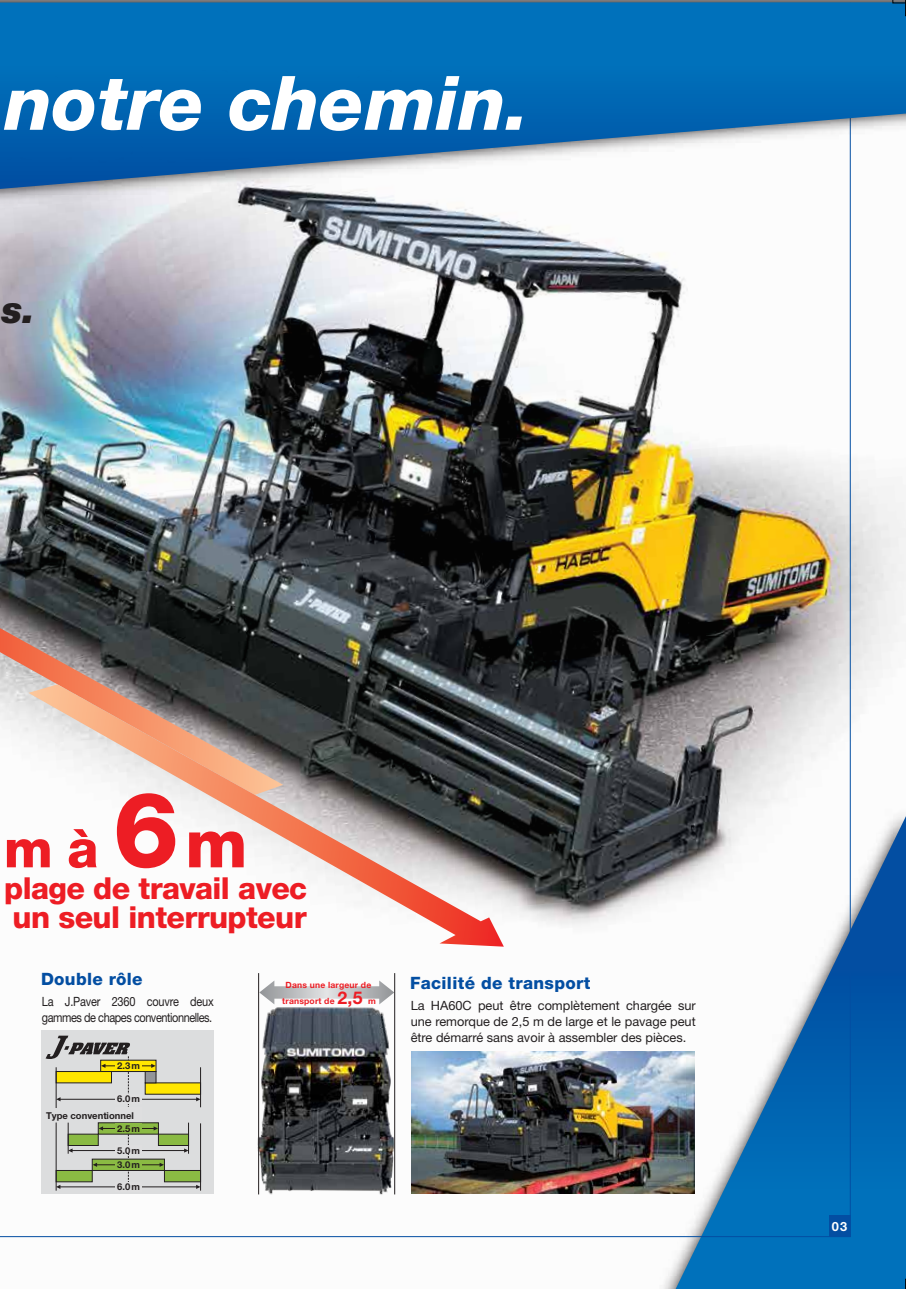
<style>
.page{position:relative;width:906px;height:1289px;background:#fff}
.page>*{position:absolute;margin:0;border:0;box-sizing:border-box;transform-origin:0 0}
.t1{font:italic 800 75.15px "Helvetica Neue LT Std";color:#fff}
.t2{font:800 52.65px "Helvetica Neue LT Std";color:#ed1d24}
.t3{font:italic 900 37.65px "Helvetica Neue LT Std";color:#231f20}
.t4{font:800 30.3px/28.7px "Helvetica Neue LT Std";letter-spacing:-.02em;color:#ed1d24}
.t5{font:800 16.95px "Helvetica Neue LT Std";letter-spacing:.02em;color:#034ea2}
.t6{font:12.75px/15.9px "Helvetica Neue LT Std";letter-spacing:-.015em;color:#231f20;text-align:justify}
.t7{font:12.75px/15.9px "Helvetica Neue LT Std";letter-spacing:-.04em;color:#231f20;scale:.86 1}
.t8{font:700 12.75px "Helvetica Neue LT Std";color:#fff}
.t9{font:700 9.45px/14.1px "Helvetica Neue LT Std";color:#231f20}
.t10{font:700 9.45px "Helvetica Neue LT Std";color:#241a16}
.t11{font:700 8.55px/15.5px "Helvetica Neue LT Std";letter-spacing:.02em;color:#ed1d24;text-align:center}
.s1{font-size:104.85px}
.s2{font-size:67.05px}
.s3{font-size:17.55px}
</style>
<div class="page">
<img style="left:0;top:326px;width:906px;height:912px">
<img style="left:616px;top:765px;width:290px;height:523px">
<svg style="left:675px;top:816px;width:231px;height:472px"></svg>
<img style="left:0;top:326px;width:850px;height:910px">
<div style="left:829px;top:1215px;width:21px;height:21px;background:#034ea2"></div>
<svg style="left:0;top:628px;width:283px;height:166px"></svg>
<svg style="left:28px;top:684px;width:476px;height:262px"></svg>
<img style="left:0;top:0;width:892px;height:326px">
<svg style="left:0;top:2px;width:906px;height:187px"></svg>
<img style="left:208px;top:964px;width:238px;height:253px">
<img style="left:0;top:25px;width:508px;height:188px">
<div style="left:41px;top:1030px;width:173px;height:163px;background:#dcddde"></div>
<svg style="left:100px;top:1059px;width:56px;height:12px"></svg>
<div style="left:145px;top:1082px;width:56px;height:12px;background:#ffe600"></div>
<div style="left:145px;top:1071px;width:11px;height:12px;background:#939598;border:1px solid #231f20"></div>
<hr style="left:103px;top:1065px;width:50px;height:1px;background:#241a16">
<svg style="left:151px;top:1063px;width:5px;height:4px"></svg>
<div style="left:115px;top:1060px;width:26px;height:10px;background:#ffe600"></div>
<hr style="left:58px;top:1098px;width:140px;height:1px;background:#231f20">
<svg style="left:196px;top:1097px;width:4px;height:4px"></svg>
<div style="left:115px;top:1094px;width:26px;height:10px;background:#dededf"></div>
<svg style="left:130px;top:1122px;width:29px;height:12px"></svg>
<div style="left:164px;top:1170px;width:37px;height:11px;background:#8aba43;border:1px solid #231f20"></div>
<div style="left:158px;top:1133px;width:31px;height:12px;background:#8aba43;border:1px solid #231f20"></div>
<hr style="left:101px;top:1127px;width:55px;height:1px;background:#241a16">
<svg style="left:154px;top:1126px;width:4px;height:4px"></svg>
<div style="left:115px;top:1123px;width:26px;height:10px;background:#8aba43"></div>
<hr style="left:70px;top:1149px;width:116px;height:1px;background:#231f20">
<svg style="left:184px;top:1148px;width:4px;height:4px"></svg>
<div style="left:115px;top:1145px;width:26px;height:8px;background:#dededf"></div>
<svg style="left:92px;top:1158px;width:73px;height:12px"></svg>
<hr style="left:95px;top:1164px;width:67px;height:1px;background:#241a16">
<div style="left:115px;top:1159px;width:26px;height:10px;background:#8aba43"></div>
<hr style="left:58px;top:1186px;width:140px;height:1px;background:#231f20">
<div style="left:115px;top:1181px;width:26px;height:10px;background:#dededf"></div>
<hr style="left:56px;top:1122px;width:1px;height:68px;background:#231f20">
<hr style="left:188px;top:1122px;width:1px;height:31px;background:#231f20">
<hr style="left:200px;top:1123px;width:1px;height:67px;background:#231f20">
<hr style="left:200px;top:1067px;width:1px;height:40px;background:#231f20">
<svg style="left:259px;top:980px;width:135px;height:24px"></svg>
<hr style="left:258px;top:973px;width:1px;height:221px;background:#231f20">
<hr style="left:394px;top:973px;width:1px;height:221px;background:#231f20">
<svg style="left:46px;top:1035px;width:84px;height:153px"></svg>
<img style="left:411px;top:1051px;width:283px;height:142px">
<svg style="left:892px;top:0;width:14px;height:16px"></svg>
<h1 class="t1" style="left:5px;top:58px;width:526px">notre chemin.</h1>
<h3 class="t3" style="left:2px;top:286px;width:35px">s.</h3>
<h2 class="t2" style="left:4px;top:817px;width:245px">m à <span class="s1">6</span><span class="s2">m</span></h2>
<h3 class="t4" style="left:4px;top:874px;width:304px">plage de travail avec un seul interrupteur</h3>
<h3 class="t5" style="left:41px;top:968px;width:103px">Double rôle</h3>
<p class="t7" style="left:42px;top:993px;width:201px">La J.Paver 2360 couvre deux gammes de chapes conventionnelles.</p>
<p class="t9" style="left:117px;top:1058px;width:24px">2.3m</p>
<p class="t9" style="left:117px;top:1091px;width:24px">6.0m</p>
<p class="t10" style="left:117px;top:1122px;width:24px">2.5m</p>
<p class="t9" style="left:117px;top:1143px;width:24px">5.0m<br>3.0m</p>
<p class="t9" style="left:117px;top:1179px;width:24px">6.0m</p>
<p class="t9" style="left:46px;top:1108px;width:89px">Type conventionnel</p>
<p class="t11" style="left:282px;top:977px;width:95px">Dans une largeur de transport de <span class="s3">2,5</span> m</p>
<h3 class="t5" style="left:410px;top:972px;width:182px">Facilité de transport</h3>
<p class="t6" style="left:411px;top:997px;width:286px">La HA60C peut être complètement chargée sur une remorque de 2,5 m de large et le pavage peut être démarré sans avoir à assembler des pièces.</p>
<p class="t8" style="left:832px;top:1218px;width:17px">03</p>
</div>
